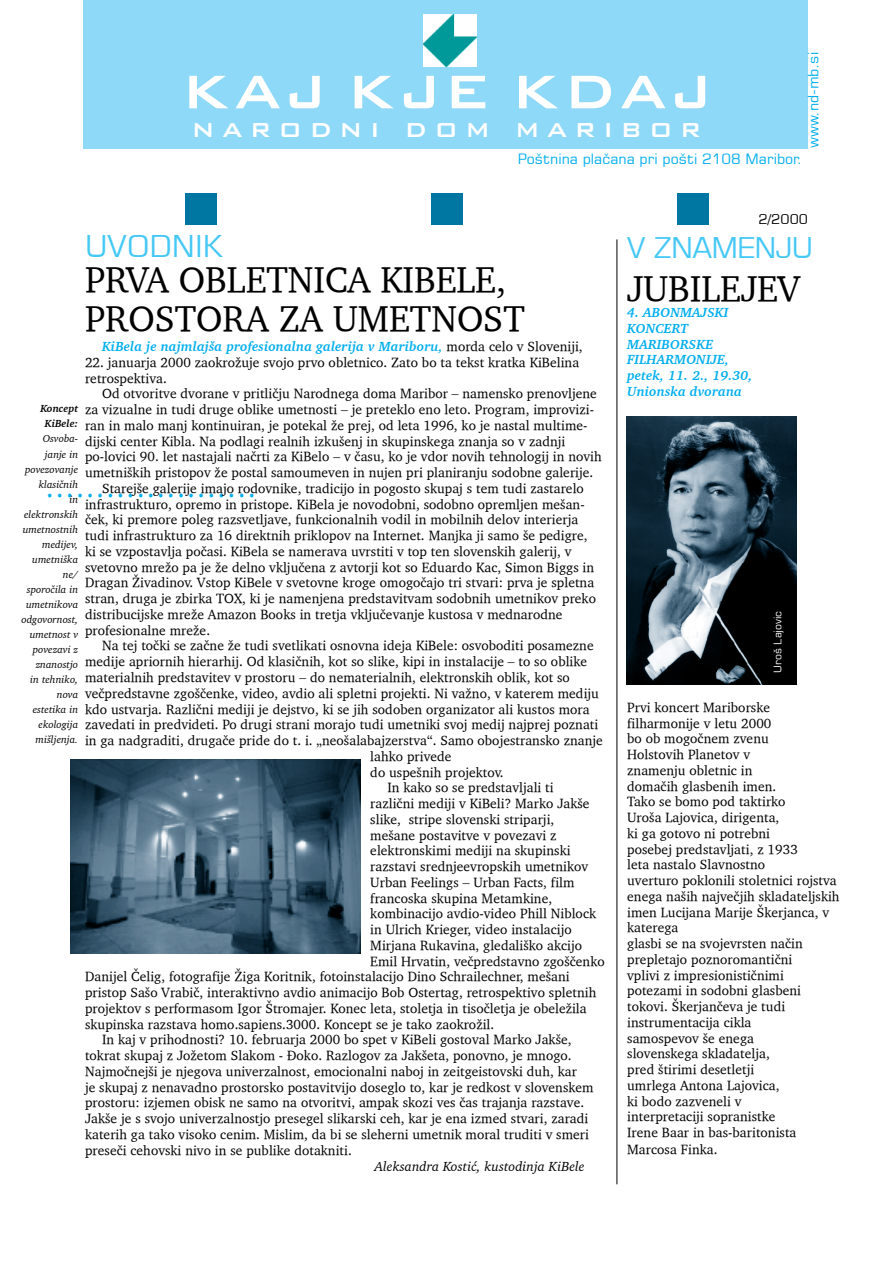
<style>
.page{position:relative;width:893px;height:1263px;background:#fff}
.page>*{position:absolute;margin:0;border:0;box-sizing:border-box;transform-origin:0 0}
.t1{font:500 63px "Bank Gothic BT";letter-spacing:.04em;color:#fff}
.t2{font:36px/38.8px "Charter BT Normal";color:#000}
.t3{font:30px "Square 721 BT Roman";color:#44c8f5}
.t4{font:28.5px "Square 721 BT Roman";letter-spacing:-.03em;color:#44c8f5}
.t5{font:27px "Charter BT Normal";color:#00aeef}
.t6{font:500 27px "Bank Gothic BT";letter-spacing:.26em;color:#fff}
.t7{font:14.25px "Square 721 BT Roman";color:#00aeef}
.t8{font:13.5px/15.8px "Charter BT Normal";letter-spacing:.005em;color:#000}
.t9{font:italic 13.5px/15.8px "Charter BT Bold";letter-spacing:.005em;color:#00aeef}
.t10{font:13.5px "Charter BT Italic";letter-spacing:.005em;color:#000}
.t11{font:13.5px "Square 721 BT Roman";color:#000}
.t12{font:10.5px/15px "Charter BT Italic";color:#000;text-align:right}
.t13{font:italic 10.5px/15px "Charter BT Bold";color:#000;text-align:center}
.t14{font:10.5px "Square 721 BT Roman";color:#fff}
.s1{font-family:"Charter BT Normal";font-style:normal;color:#000}
</style>
<div class="page">
<div style="left:84px;top:0;width:724px;height:149px;background:#8ed8f8"></div>
<div style="left:185px;top:194px;width:32px;height:31px;background:#0076a3"></div>
<div style="left:677px;top:194px;width:32px;height:31px;background:#0076a3"></div>
<div style="left:431px;top:194px;width:32px;height:31px;background:#0076a3"></div>
<img style="left:424px;top:14px;width:52px;height:53px">
<hr style="left:616px;top:239px;width:1px;height:945px;background:#000">
<img style="left:70px;top:759px;width:290px;height:195px">
<img style="left:626px;top:417px;width:170px;height:268px">
<h1 class="t1" style="left:181px;top:57px;width:533px">KAJ KJE KDAJ</h1>
<h3 class="t6" style="left:192px;top:115px;width:238px">narod ni dO</h3>
<h3 class="t6" style="left:465px;top:115px;width:209px">M MARI BOR</h3>
<p class="t7" style="left:518px;top:150px;width:286px">Po{tnina pla~ana pri po{ti 2108 Maribor.</p>
<p class="t7" style="left:804px;top:148px;width:98px;rotate:-90deg">www.nd-mb.si</p>
<h3 class="t3" style="left:85px;top:227px;width:139px">UVODNIK</h3>
<h2 class="t2" style="left:85px;top:260px;width:441px">PRVA OBLETNICA KIBELE,<br>PROSTORA ZA UMETNOST</h2>
<p class="t9" style="left:102px;top:338px;width:482px">KiBela je najmlaj{a profesionalna galerija v Mariboru, <span class="s1">morda celo v Sloveniji,</span></p>
<p class="t8" style="left:85px;top:354px;width:496px">22. januarja 2000 zaokro‘uje svojo prvo obletnico. Zato bo ta tekst kratka KiBelina retrospektiva.</p>
<p class="t8" style="left:102px;top:386px;width:496px">Od otvoritve dvorane v pritli~ju Narodnega doma Maribor – namensko prenovljene</p>
<p class="t8" style="left:85px;top:401px;width:510px">za vizualne in tudi druge oblike umetnosti – je preteklo eno leto. Program, improvizi-</p>
<p class="t8" style="left:85px;top:417px;width:504px">ran in malo manj kontinuiran, je potekal ‘e prej, od leta 1996, ko je nastal multime-</p>
<p class="t8" style="left:85px;top:433px;width:482px">dijski center Kibla. Na podlagi realnih izku{enj in skupinskega znanja so v zadnji</p>
<p class="t8" style="left:85px;top:449px;width:518px">po-lovici 90. let nastajali na~rti za KiBelo – v ~asu, ko je vdor novih tehnologij in novih</p>
<p class="t8" style="left:85px;top:464px;width:510px">umetni{kih pristopov ‘e postal samoumeven in nujen pri planiranju sodobne galerije.</p>
<p class="t8" style="left:102px;top:480px;width:483px">Starej{e galerije imajo rodovnike, tradicijo in pogosto skupaj s tem tudi zastarelo</p>
<p class="t8" style="left:85px;top:496px;width:501px">infrastrukturo, opremo in pristope. KiBela je novodobni, sodobno opremljen me{an-</p>
<p class="t8" style="left:85px;top:512px;width:495px">~ek, ki premore poleg razsvetljave, funkcionalnih vodil in mobilnih delov interierja</p>
<p class="t8" style="left:85px;top:527px;width:504px">tudi infrastrukturo za 16 direktnih priklopov na Internet. Manjka ji samo {e pedigre,</p>
<p class="t8" style="left:85px;top:543px;width:488px">ki se vzpostavlja po~asi. KiBela se namerava uvrstiti v top ten slovenskih galerij, v</p>
<p class="t8" style="left:85px;top:559px;width:511px">svetovno mre‘o pa je ‘e delno vklju~ena z avtorji kot so Eduardo Kac, Simon Biggs in</p>
<p class="t8" style="left:85px;top:575px;width:511px">Dragan @ivadinov. Vstop KiBele v svetovne kroge omogo~ajo tri stvari: prva je spletna</p>
<p class="t8" style="left:85px;top:590px;width:512px">stran, druga je zbirka TOX, ki je namenjena predstavitvam sodobnih umetnikov preko</p>
<p class="t8" style="left:85px;top:606px;width:479px">distribucijske mre‘e Amazon Books in tretja vklju~evanje kustosa v mednarodne</p>
<p class="t8" style="left:85px;top:622px;width:127px">profesionalne mre‘e.</p>
<p class="t8" style="left:102px;top:638px;width:493px">Na tej to~ki se za~ne ‘e tudi svetlikati osnovna ideja KiBele: osvoboditi posamezne</p>
<p class="t8" style="left:85px;top:653px;width:504px">medije apriornih hierarhij. Od klasi~nih, kot so slike, kipi in instalacije – to so oblike</p>
<p class="t8" style="left:85px;top:669px;width:486px">materialnih predstavitev v prostoru – do nematerialnih, elektronskih oblik, kot so</p>
<p class="t8" style="left:85px;top:685px;width:515px">ve~predstavne zgo{~enke, video, avdio ali spletni projekti. Ni va‘no, v katerem mediju</p>
<p class="t8" style="left:85px;top:701px;width:506px">kdo ustvarja. Razli~ni mediji je dejstvo, ki se jih sodoben organizator ali kustos mora</p>
<p class="t8" style="left:85px;top:716px;width:515px">zavedati in predvideti. Po drugi strani morajo tudi umetniki svoj medij najprej poznati</p>
<p class="t8" style="left:85px;top:732px;width:519px">in ga nadgraditi, druga~e pride do t. i. “neo{alabajzerstva”. Samo obojestransko znanje</p>
<p class="t8" style="left:370px;top:748px;width:83px">lahko privede</p>
<p class="t8" style="left:370px;top:764px;width:135px">do uspe{nih projektov.</p>
<p class="t8" style="left:387px;top:779px;width:168px">In kako so se predstavljali ti</p>
<p class="t8" style="left:370px;top:795px;width:221px">razli~ni mediji v KiBeli? Marko Jak{e</p>
<p class="t8" style="left:370px;top:811px;width:185px">slike, stripe slovenski striparji,</p>
<p class="t8" style="left:370px;top:827px;width:188px">me{ane postavitve v povezavi z</p>
<p class="t8" style="left:370px;top:842px;width:202px">elektronskimi mediji na skupinski</p>
<p class="t8" style="left:370px;top:858px;width:219px">razstavi srednjeevropskih umetnikov</p>
<p class="t8" style="left:370px;top:874px;width:206px">Urban Feelings – Urban Facts, film</p>
<p class="t8" style="left:370px;top:890px;width:183px">francoska skupina Metamkine,</p>
<p class="t8" style="left:370px;top:905px;width:227px">kombinacijo avdio-video Phill Niblock</p>
<p class="t8" style="left:370px;top:921px;width:203px">in Ulrich Krieger, video instalacijo</p>
<p class="t8" style="left:370px;top:937px;width:213px">Mirjana Rukavina, gledali{ko akcijo</p>
<p class="t8" style="left:370px;top:953px;width:236px">Emil Hrvatin, ve~predstavno zgo{~enko</p>
<p class="t8" style="left:85px;top:968px;width:486px">Danijel ^elig, fotografije @iga Koritnik, fotoinstalacijo Dino Schrailechner, me{ani</p>
<p class="t8" style="left:85px;top:984px;width:513px">pristop Sa{o Vrabi~, interaktivno avdio animacijo Bob Ostertag, retrospektivo spletnih</p>
<p class="t8" style="left:85px;top:1000px;width:503px">projektov s performasom Igor [tromajer. Konec leta, stoletja in tiso~letja je obele‘ila</p>
<p class="t8" style="left:85px;top:1016px;width:411px">skupinska razstava homo.sapiens.3000. Koncept se je tako zaokro‘il.</p>
<p class="t8" style="left:102px;top:1031px;width:471px">In kaj v prihodnosti? 10. februarja 2000 bo spet v KiBeli gostoval Marko Jak{e,</p>
<p class="t8" style="left:85px;top:1047px;width:488px">tokrat skupaj z Jo‘etom Slakom - \oko. Razlogov za Jak{eta, ponovno, je mnogo.</p>
<p class="t8" style="left:85px;top:1063px;width:493px">Najmo~nej{i je njegova univerzalnost, emocionalni naboj in zeitgeistovski duh, kar</p>
<p class="t8" style="left:85px;top:1079px;width:510px">je skupaj z nenavadno prostorsko postavitvijo doseglo to, kar je redkost v slovenskem</p>
<p class="t8" style="left:85px;top:1094px;width:501px">prostoru: izjemen obisk ne samo na otvoritvi, ampak skozi ves ~as trajanja razstave.</p>
<p class="t8" style="left:85px;top:1110px;width:505px">Jak{e je s svojo univerzalnostjo presegel slikarski ceh, kar je ena izmed stvari, zaradi</p>
<p class="t8" style="left:85px;top:1126px;width:505px">katerih ga tako visoko cenim. Mislim, da bi se sleherni umetnik moral truditi v smeri</p>
<p class="t8" style="left:85px;top:1142px;width:268px">prese~i cehovski nivo in se publike dotakniti.</p>
<p class="t10" style="left:375px;top:1158px;width:211px">Aleksandra Kosti}, kustodinja KiBele</p>
<p class="t13" style="left:40px;top:401px;width:39px">Koncept<br>KiBele:</p>
<p class="t12" style="left:22px;top:431px;width:58px">Osvoba&shy;janje in povezovanje klasi~nih<br>in elektronskih umetnostnih medijev, umetni{ka ne/ sporo~ila in umetnikova odgovornost, umetnost v povezavi z znanostjo<br>in tehniko, nova estetika in ekologija mi{ljenja.</p>
<h3 class="t5" style="left:46px;top:471px;width:211px">.....................</h3>
<p class="t11" style="left:758px;top:210px;width:51px">2/2000</p>
<h3 class="t4" style="left:627px;top:230px;width:183px">V znam enju</h3>
<h2 class="t2" style="left:627px;top:269px;width:21px">jubilejev</h2>
<p class="t9" style="left:627px;top:304px;width:103px">4. ABONMAJSKI<br>KONCERT<br>Mariborske<br>filharmonije</p>
<p class="t9" style="left:627px;top:352px;width:127px;text-indent:98px">, petek, 11. 2., 19.30,<br>Unionska dvorana</p>
<p class="t14" style="left:771px;top:673px;width:64px;rotate:-90deg">Uro{ Lajovic</p>
<p class="t8" style="left:627px;top:699px;width:214px">Prvi koncert Mariborske filharmonije v letu 2000<br>bo ob mogo~nem zvenu<br>Holstovih Planetov v<br>znamenju obletnic in<br>doma~ih glasbenih imen.<br>Tako se bomo pod taktirko<br>Uro{a Lajovica, dirigenta,<br>ki ga gotovo ni potrebni<br>posebej predstavljati, z 1933<br>leta nastalo Slavnostno<br>uverturo poklonili stoletnici rojstva enega na{ih najve~jih skladateljskih imen Lucijana Marije [kerjanca, v katerega<br>glasbi se na svojevrsten na~in prepletajo poznoromanti~ni<br>vplivi z impresionisti~nimi potezami in sodobni glasbeni tokovi. [kerjan~eva je tudi instrumentacija cikla<br>samospevov {e enega<br>slovenskega skladatelja,<br>pred {tirimi desetletji<br>umrlega Antona Lajovica,<br>ki bodo zazveneli v<br>interpretaciji sopranistke<br>Irene Baar in bas-baritonista<br>Marcosa Finka.</p>
</div>
